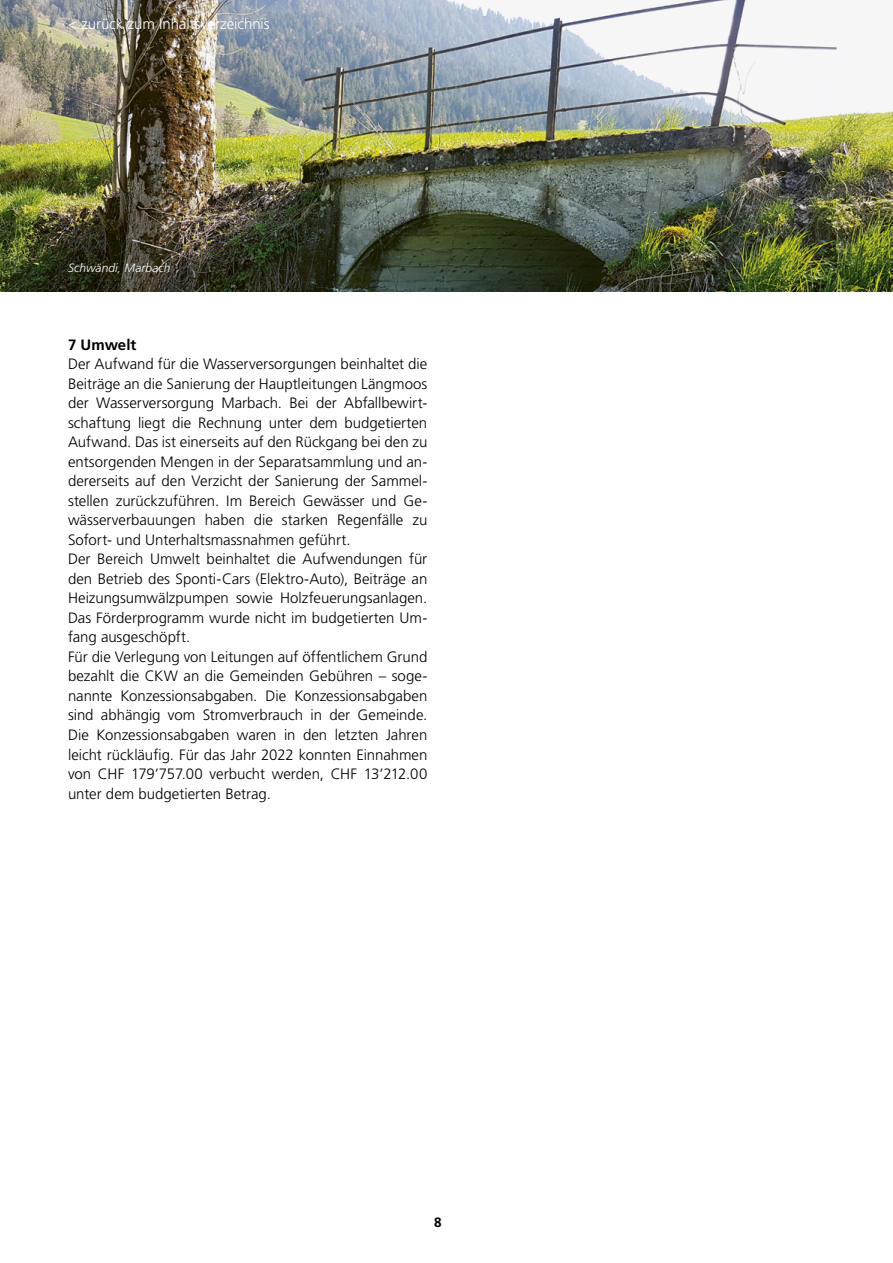
<style>
.page{position:relative;width:893px;height:1263px;background:#fff}
.page>*{position:absolute;margin:0;border:0;box-sizing:border-box;transform-origin:0 0}
.t1{font:300 15px/19.5px "Frutiger LT Std";color:#000}
.t2{font:300 15px "Frutiger LT Std";letter-spacing:-.005em;color:#fff}
.t3{font:700 15px "Frutiger LT Std";color:#000}
.t4{font:700 13.5px "Frutiger LT Std";color:#000}
.t5{font:italic 300 12px "Frutiger LT Std";letter-spacing:.005em;color:#fff}
</style>
<div class="page">
<img style="left:0;top:0;width:893px;height:291px">
<p class="t2" style="left:68px;top:15px;width:203px">&lt; zurück zum Inhaltsverzeichnis</p>
<p class="t5" style="left:68px;top:261px;width:104px">Schwändi, Marbach</p>
<p class="t3" style="left:68px;top:336px;width:70px">7 Umwelt</p>
<p class="t1" style="left:68px;top:355px;width:361px">Der Aufwand für die Wasserversorgungen beinhaltet die Beiträge an die Sanierung der Hauptleitungen Längmoos der Wasserversorgung Marbach. Bei der Abfallbewirt&shy;schaftung liegt die Rechnung unter dem budgetierten Aufwand. Das ist einerseits auf den Rückgang bei den zu entsorgenden Mengen in der Separatsammlung und an&shy;dererseits auf den Verzicht der Sanierung der Sammel&shy;stellen zurückzuführen. Im Bereich Gewässer und Ge&shy;wässerverbauungen haben die starken Regenfälle zu Sofort- und Unterhaltsmassnahmen geführt.<br>Der Bereich Umwelt beinhaltet die Aufwendungen für den Betrieb des Sponti-Cars (Elektro-Auto), Beiträge an Heizungsumwälzpumpen sowie Holzfeuerungsanlagen.<br>Das Förderprogramm wurde nicht im budgetierten Um&shy;fang ausgeschöpft.<br>Für die Verlegung von Leitungen auf öffentlichem Grund bezahlt die CKW an die Gemeinden Gebühren – soge&shy;nannte Konzessionsabgaben. Die Konzessionsabgaben sind abhängig vom Stromverbrauch in der Gemeinde.<br>Die Konzessionsabgaben waren in den letzten Jahren leicht rückläufig. Für das Jahr 2022 konnten Einnahmen von CHF 179’757.00 verbucht werden, CHF 13’212.00 unter dem budgetierten Betrag.</p>
<p class="t4" style="left:434px;top:1214px;width:9px">8</p>
</div>
